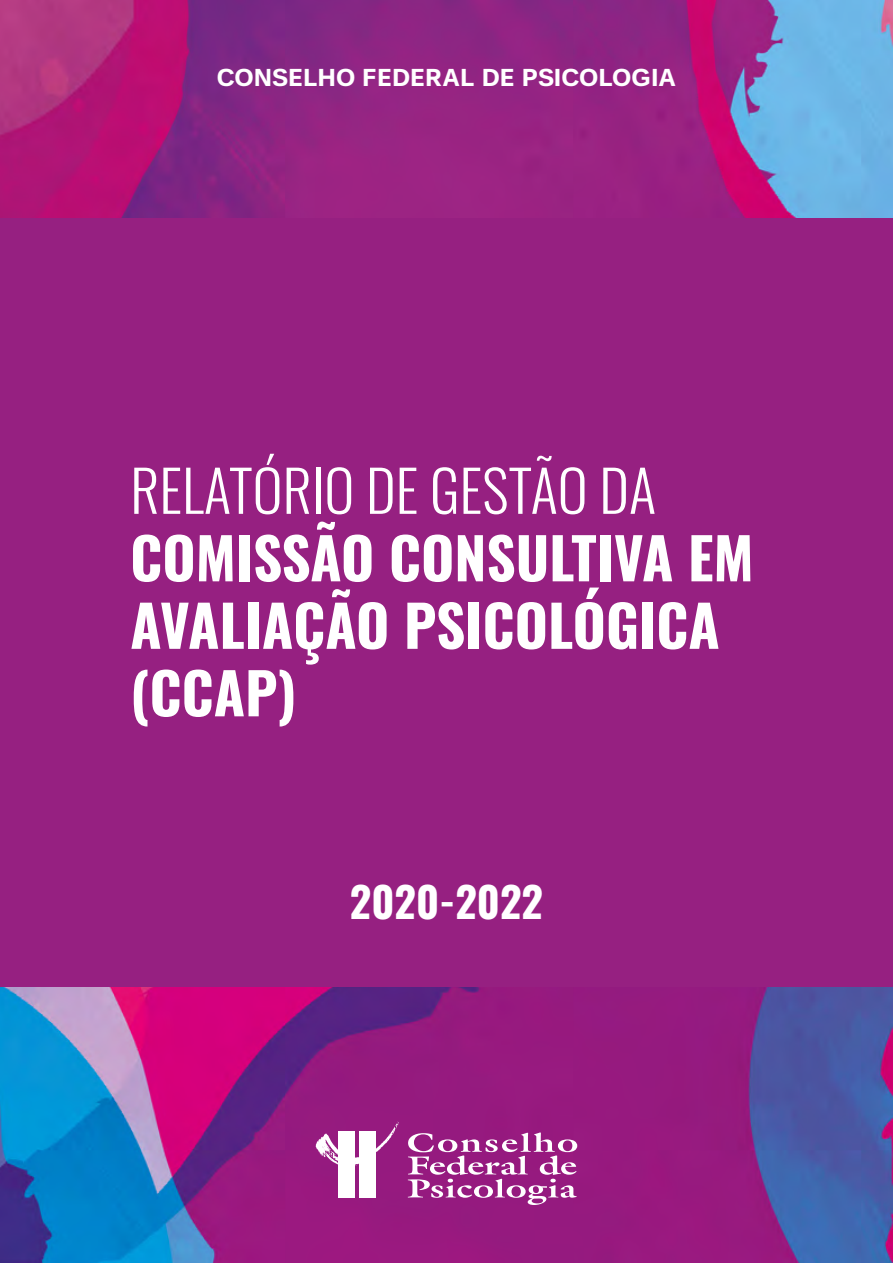
<style>
.page{position:relative;width:893px;height:1263px;background:#fff}
.page>*{position:absolute;margin:0;border:0;box-sizing:border-box;transform-origin:0 0}
.t1{font:700 57px/67.5px "Oswald";color:#fff}
.t2{font:300 57px "Oswald";color:#fff}
.t3{font:700 42px "Oswald";color:#fff}
.t4{font:700 24.45px "Un B Pro";color:#fff}
</style>
<div class="page">
<img style="left:0;top:0;width:893px;height:1263px">
<div style="left:0;top:218px;width:893px;height:768px;background:#962081"></div>
<div style="left:339px;top:1131px;width:16px;height:66px;background:#fff"></div>
<div style="left:359px;top:1131px;width:17px;height:66px;background:#fff"></div>
<svg style="left:408px;top:1132px;width:169px;height:73px"></svg>
<svg style="left:316px;top:1121px;width:83px;height:46px"></svg>
<p class="t4" style="left:217px;top:64px;width:461px">CONSELHO FEDERAL DE PSICOLOGIA</p>
<p class="t2" style="left:130px;top:440px;width:527px">RELATÓRIO DE GESTÃO DA</p>
<p class="t1" style="left:130px;top:528px;width:625px">COMISSÃO CONSULTIVA EM<br>AVALIAÇÃO PSICOLÓGICA (CCAP)</p>
<p class="t3" style="left:350px;top:880px;width:195px">2020-2022</p>
</div>
